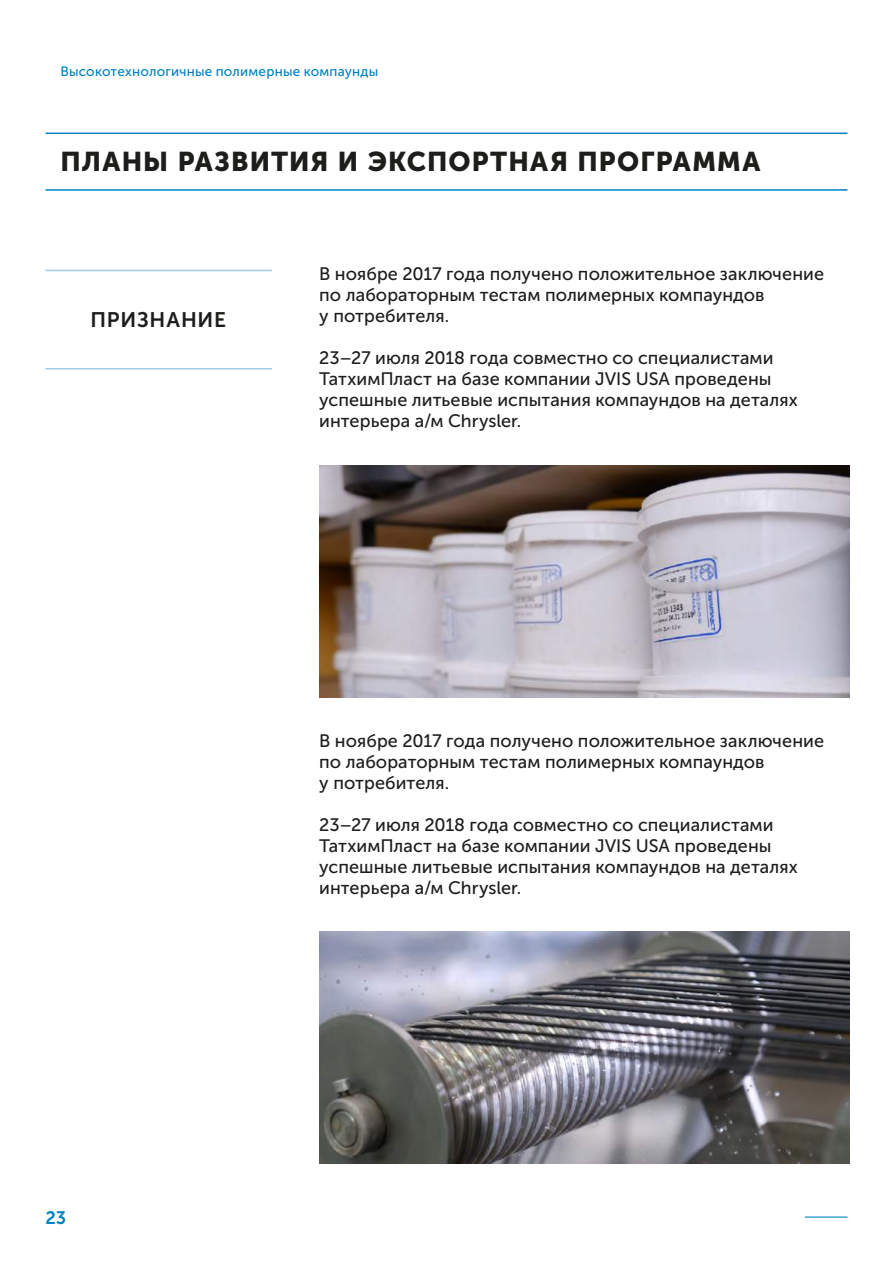
<style>
.page{position:relative;width:893px;height:1263px;background:#fff}
.page>*{position:absolute;margin:0;border:0;box-sizing:border-box;transform-origin:0 0}
.t1{font:27px "Museo Sans Cyrl 900";letter-spacing:.04em;color:#1d1d1b}
.t2{font:21px "Museo Sans Cyrl 700";letter-spacing:.04em;color:#1d1d1b}
.t3{font:18px/21px "Museo Sans Cyrl 500";letter-spacing:.005em;color:#1d1d1b}
.t4{font:18px "Museo Sans Cyrl 700";color:#0082c2}
.t5{font:13.5px "Museo Sans Cyrl 500";letter-spacing:.015em;color:#0082c2}
</style>
<div class="page">
<hr style="left:805px;top:1216px;width:42px;height:1px;background:#0082c2">
<hr style="left:45px;top:133px;width:802px;height:1px;background:#0082c2">
<hr style="left:45px;top:189px;width:802px;height:2px;background:#0082c2">
<hr style="left:45px;top:368px;width:227px;height:1px;background:#a4caea">
<hr style="left:45px;top:270px;width:227px;height:1px;background:#a4caea">
<img style="left:319px;top:466px;width:530px;height:232px">
<img style="left:319px;top:932px;width:530px;height:232px">
<p class="t5" style="left:60px;top:64px;width:319px">Высокотехнологичные полимерные компаунды</p>
<h1 class="t1" style="left:60px;top:146px;width:701px">ПЛАНЫ РАЗВИТИЯ И ЭКСПОРТНАЯ ПРОГРАММА</h1>
<p class="t2" style="left:90px;top:308px;width:137px">ПРИЗНАНИЕ</p>
<p class="t3" style="left:319px;top:263px;width:506px">В ноябре 2017 года получено положительное заключение по лабораторным тестам полимерных компаундов<br>у потребителя.</p>
<p class="t3" style="left:319px;top:347px;width:480px">23–27 июля 2018 года совместно со специалистами ТатхимПласт на базе компании JVIS USA проведены успешные литьевые испытания компаундов на деталях интерьера а/м Chrysler.</p>
<p class="t3" style="left:319px;top:730px;width:506px">В ноябре 2017 года получено положительное заключение по лабораторным тестам полимерных компаундов<br>у потребителя.</p>
<p class="t3" style="left:319px;top:814px;width:480px">23–27 июля 2018 года совместно со специалистами ТатхимПласт на базе компании JVIS USA проведены успешные литьевые испытания компаундов на деталях интерьера а/м Chrysler.</p>
<p class="t4" style="left:45px;top:1207px;width:22px">23</p>
</div>
